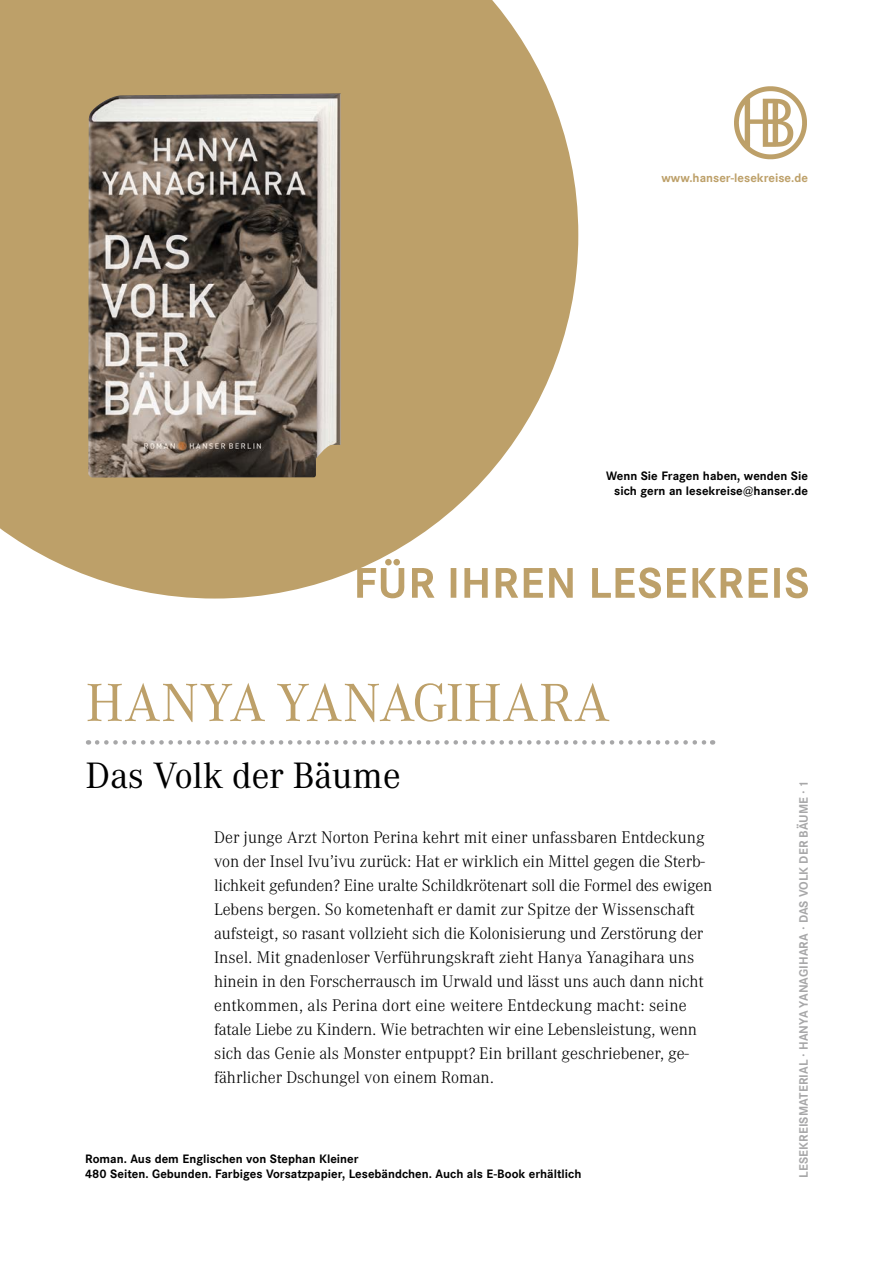
<style>
.page{position:relative;width:893px;height:1263px;background:#fff}
.page>*{position:absolute;margin:0;border:0;box-sizing:border-box;transform-origin:0 0}
.t1{font:52.5px "Corporate ABSK";letter-spacing:.02em;color:#bda069}
.t2{font:36px "Corporate ABSK";color:#000}
.t3{font:300 16.5px/24px "Corporate ABSK";color:#000}
.t4{font:700 12px/15px "Corporate SBSK";color:#000}
.t5{font:700 12px "Corporate SBSK";letter-spacing:.01em;color:#a7a7a8}
.t6{font:700 12px "Corporate SBSK";color:#bda069}
</style>
<div class="page">
<svg style="left:0;top:0;width:578px;height:598px;background:#c5ac7c"></svg>
<svg style="left:97px;top:740px;width:616px;height:5px"></svg>
<img style="left:88px;top:93px;width:253px;height:384px">
<img style="left:734px;top:86px;width:73px;height:73px">
<svg style="left:357px;top:559px;width:451px;height:39px"></svg>
<p class="t6" style="left:661px;top:170px;width:148px">www.hanser-lesekreise.de</p>
<p class="t4" style="left:606px;top:468px;width:203px;text-align:right">Wenn Sie Fragen haben, wenden Sie sich gern an lesekreise@hanser.de</p>
<h1 class="t1" style="left:86px;top:672px;width:525px">HANYA YANAGIHARA</h1>
<h2 class="t2" style="left:86px;top:754px;width:316px">Das Volk der Bäume</h2>
<p class="t3" style="left:214px;top:826px;width:500px">Der junge Arzt Norton Perina kehrt mit einer unfassbaren Entdeckung von der Insel Ivu’ivu zurück: Hat er wirklich ein Mittel gegen die Sterb&shy;lichkeit gefunden? Eine uralte Schildkrötenart soll die Formel des ewigen Lebens bergen. So kometenhaft er damit zur Spitze der Wissenschaft aufsteigt, so rasant vollzieht sich die Kolonisierung und Zerstörung der Insel. Mit gnadenloser Verführungskraft zieht Hanya Yanagihara uns hinein in den Forscherrausch im Urwald und lässt uns auch dann nicht entkommen, als Perina dort eine weitere Entdeckung macht: seine fatale Liebe zu Kindern. Wie betrachten wir eine Lebensleistung, wenn sich das Genie als Monster entpuppt? Ein brillant geschriebener, ge&shy;fährlicher Dschungel von einem Roman.</p>
<p class="t4" style="left:85px;top:1151px;width:498px">Roman. Aus dem Englischen von Stephan Kleiner<br>480 Seiten. Gebunden. Farbiges Vorsatzpapier, Lesebändchen. Auch als E-Book erhältlich</p>
<p class="t5" style="left:796px;top:1178px;width:399px;rotate:-90deg">LESEKREISMATERIAL · HANYA YANAGIHARA · DAS VOLK DER BÄUME · 1</p>
</div>
